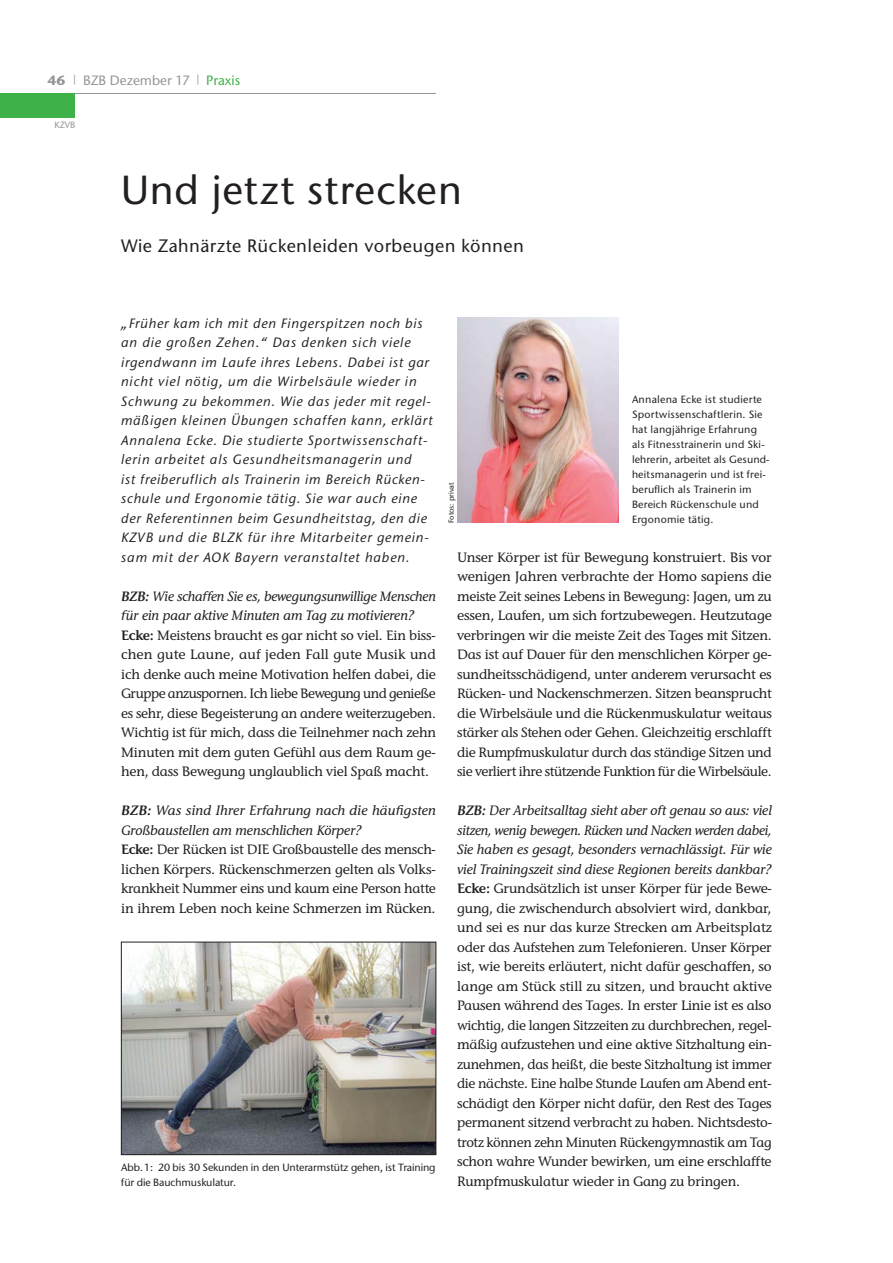
<style>
.page{position:relative;width:893px;height:1263px;background:#fff}
.page>*{position:absolute;margin:0;border:0;box-sizing:border-box;transform-origin:0 0}
.t1{font:500 40.5px "Stone Sans ITC Std";letter-spacing:.02em;color:#231f20}
.t2{font:500 18px "Stone Sans ITC Std";letter-spacing:.025em;color:#231f20}
.t3{font:500 13.5px/19.5px "Stone Inf ITC Std";letter-spacing:-.01em;color:#231f20}
.t4{font:italic 500 13.5px/19.5px "Stone Sans ITC Std";letter-spacing:.05em;color:#231f20}
.t5{font:500 13.5px "Stone Sans ITC Std";color:#939598}
.t6{font:500 13.5px "Stone Sans ITC Std";color:#3eb248}
.t7{font:700 13.5px "Stone Sans ITC Std";color:#939598}
.t8{font:500 10.5px/15px "Stone Sans ITC Std";letter-spacing:.02em;color:#231f20}
.t9{font:500 10.5px/15px "Stone Sans ITC Std";letter-spacing:-.01em;color:#231f20}
.t10{font:500 9px "Stone Sans ITC Std";color:#939598}
.t11{font:500 7.5px "Stone Sans ITC Std";color:#231f20}
.s1{font-weight:600;font-style:italic}
.s2{font-style:italic}
.s3{font-weight:600}
</style>
<div class="page">
<img style="left:457px;top:318px;width:161px;height:205px">
<hr style="left:0;top:94px;width:436px;height:1px;background:#929497">
<div style="left:0;top:94px;width:75px;height:24px;background:#3eb248"></div>
<img style="left:123px;top:944px;width:311px;height:209px">
<div style="left:121px;top:942px;width:315px;height:213px;border:1px solid #231f20"></div>
<p class="t7" style="left:47px;top:75px;width:20px">46</p>
<p class="t6" style="left:197px;top:75px;width:45px"><sup>|</sup> Praxis</p>
<p class="t10" style="left:54px;top:121px;width:23px">KZVB</p>
<p class="t5" style="left:74px;top:75px;width:118px"><sup>|</sup> BZB Dezember 17</p>
<h1 class="t1" style="left:121px;top:174px;width:342px">Und jetzt strecken</h1>
<h2 class="t2" style="left:121px;top:238px;width:404px">Wie Zahnärzte Rückenleiden vorbeugen können</h2>
<p class="t4" style="left:121px;top:315px;width:313px">„Früher kam ich mit den Fingerspitzen noch bis an die großen Zehen.“ Das denken sich viele irgendwann im Laufe ihres Lebens. Dabei ist gar nicht viel nötig, um die Wirbelsäule wieder in Schwung zu bekommen. Wie das jeder mit regel&shy;mäßigen kleinen Übungen schaffen kann, erklärt Annalena Ecke. Die studierte Sportwissenschaft&shy;lerin arbeitet als Gesundheitsmanagerin und<br>ist freiberuflich als Trainerin im Bereich Rücken&shy;schule und Ergonomie tätig. Sie war auch eine der Referentinnen beim Gesundheitstag, den die KZVB und die BLZK für ihre Mitarbeiter gemein&shy;sam mit der AOK Bayern veranstaltet haben.</p>
<p class="t3" style="left:121px;top:588px;width:316px"><span class="s1">BZB:</span> <span class="s2">Wie schaffen Sie es, bewegungsunwillige Menschen für ein paar aktive Minuten am Tag zu motivieren?<br></span><span class="s3">Ecke:</span> Meistens braucht es gar nicht so viel. Ein biss&shy;chen gute Laune, auf jeden Fall gute Musik und ich denke auch meine Motivation helfen dabei, die Gruppe anzuspornen. Ich liebe Bewegung und genieße es sehr, diese Begeisterung an andere weiterzugeben.<br>Wichtig ist für mich, dass die Teilnehmer nach zehn Minuten mit dem guten Gefühl aus dem Raum ge&shy;hen, dass Bewegung unglaublich viel Spaß macht.</p>
<p class="t3" style="left:121px;top:802px;width:316px"><span class="s1">BZB:</span> <span class="s2">Was sind Ihrer Erfahrung nach die häufigsten Großbaustellen am menschlichen Körper?<br></span><span class="s3">Ecke:</span> Der Rücken ist DIE Großbaustelle des mensch&shy;lichen Körpers. Rückenschmerzen gelten als Volks&shy;krankheit Nummer eins und kaum eine Person hatte in ihrem Leben noch keine Schmerzen im Rücken.</p>
<p class="t9" style="left:121px;top:1161px;width:316px">Abb. 1: 20 bis 30 Sekunden in den Unterarmstütz gehen, ist Training für die Bauchmuskulatur.</p>
<p class="t11" style="left:448px;top:523px;width:43px;rotate:-90deg">Fotos: privat</p>
<p class="t8" style="left:632px;top:393px;width:139px">Annalena Ecke ist studierte<br>Sportwissenschaftlerin. Sie hat langjährige Erfahrung als Fitnesstrainerin und Ski&shy;lehrerin, arbeitet als Gesund&shy;heitsmanagerin und ist frei&shy;beruflich als Trainerin im<br>Bereich Rückenschule und</p>
<p class="t8" style="left:632px;top:513px;width:83px">Ergonomie tätig.</p>
<p class="t3" style="left:457px;top:549px;width:316px;text-align:justify">Unser Körper ist für Bewegung konstruiert. Bis vor wenigen Jahren verbrachte der Homo sapiens die meiste Zeit seines Lebens in Bewegung: Jagen, um zu essen, Laufen, um sich fortzubewegen. Heutzutage verbringen wir die meiste Zeit des Tages mit Sitzen.<br>Das ist auf Dauer für den menschlichen Körper ge&shy;sundheitsschädigend, unter anderem verursacht es Rücken- und Nackenschmerzen. Sitzen beansprucht die Wirbelsäule und die Rückenmuskulatur weitaus stärker als Stehen oder Gehen. Gleichzeitig erschlafft die Rumpfmuskulatur durch das ständige Sitzen und sie verliert ihre stützende Funktion für die Wirbelsäule.</p>
<p class="t3" style="left:457px;top:802px;width:316px;text-align:justify"><span class="s1">BZB:</span> <span class="s2">Der Arbeitsalltag sieht aber oft genau so aus: viel sitzen, wenig bewegen. Rücken und Nacken werden dabei, Sie haben es gesagt, besonders vernachlässigt. Für wie viel Trainingszeit sind diese Regionen bereits dankbar?<br></span><span class="s3">Ecke:</span> Grundsätzlich ist unser Körper für jede Bewe&shy;gung, die zwischendurch absolviert wird, dankbar, und sei es nur das kurze Strecken am Arbeitsplatz oder das Aufstehen zum Telefonieren. Unser Körper ist, wie bereits erläutert, nicht dafür geschaffen, so lange am Stück still zu sitzen, und braucht aktive Pausen während des Tages. In erster Linie ist es also wichtig, die langen Sitzzeiten zu durchbrechen, regel&shy;mäßig aufzustehen und eine aktive Sitzhaltung ein&shy;zunehmen, das heißt, die beste Sitzhaltung ist immer die nächste. Eine halbe Stunde Laufen am Abend ent&shy;schädigt den Körper nicht dafür, den Rest des Tages permanent sitzend verbracht zu haben. Nichtsdesto&shy;trotz können zehn Minuten Rückengymnastik am Tag schon wahre Wunder bewirken, um eine erschlaffte Rumpfmuskulatur wieder in Gang zu bringen.</p>
</div>
